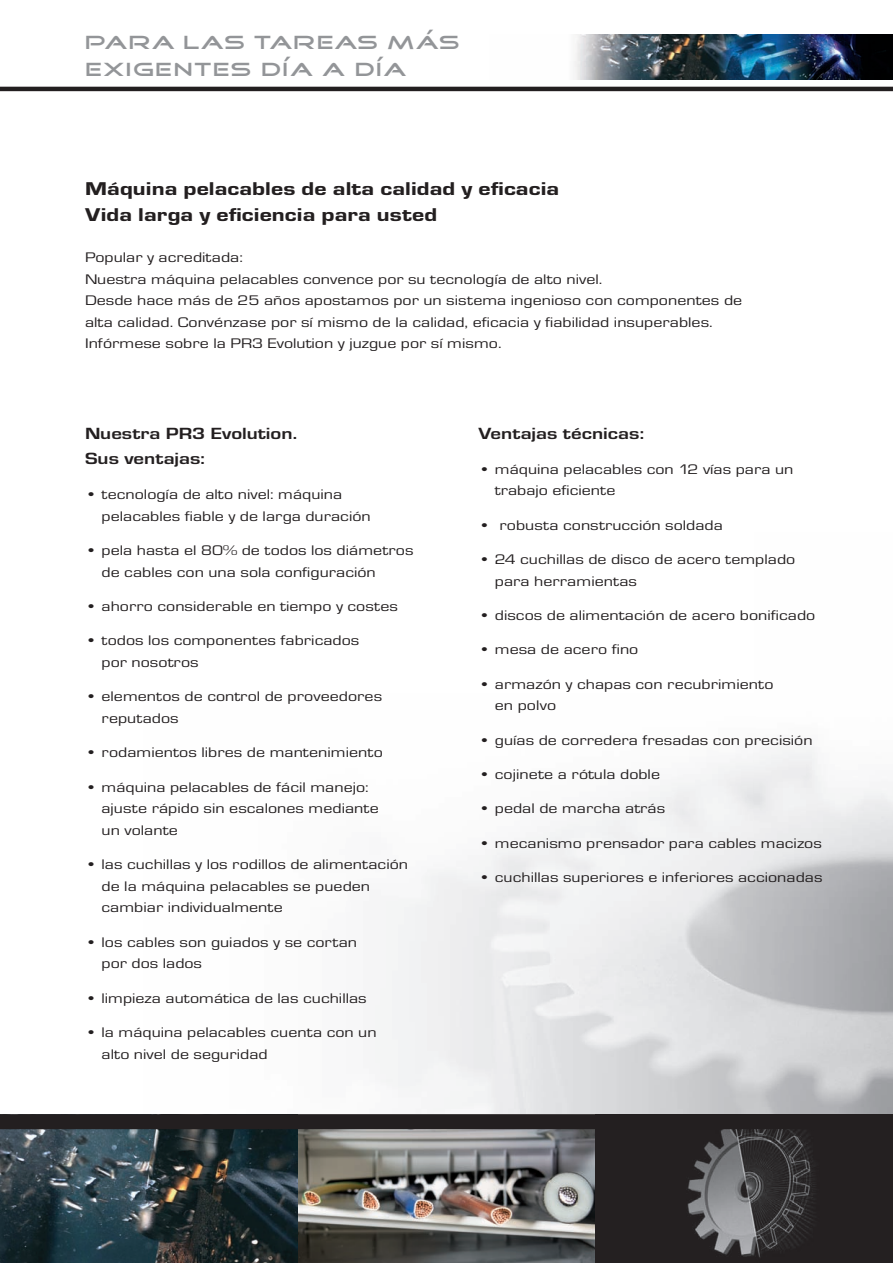
<style>
.page{position:relative;width:893px;height:1263px;background:#fff}
.page>*{position:absolute;margin:0;border:0;box-sizing:border-box;transform-origin:0 0}
.t1{font:32.4px "Helvetica";color:#939598}
.t2{font:19.2px "Eurostile T Heav";letter-spacing:.005em;color:#231f20;scale:1.25 1}
.t3{font:19.2px "Good Times";letter-spacing:.04em;color:#939598;scale:1.25 1}
.t4{font:700 16.8px "Eurostile T";color:#231f20;scale:1.25 1}
.t5{font:14.4px/21.6px "Eurostile T";color:#231f20;scale:1.25 1}
</style>
<div class="page">
<img style="left:1px;top:1129px;width:892px;height:134px">
<img style="left:574px;top:34px;width:319px;height:46px">
<div style="left:0;top:1114px;width:893px;height:15px;background:#231f20"></div>
<hr style="left:0;top:87px;width:893px;height:4px;background:#231f20">
<img style="left:0;top:1114px;width:1px;height:149px">
<svg style="left:0;top:1114px;width:1px;height:15px"></svg>
<p class="t1" style="left:424px;top:21px;width:12px">´</p>
<p class="t3" style="left:85px;top:33px;width:301px">PARA LAS TAREAS MAS</p>
<p class="t3" style="left:85px;top:60px;width:258px">EXIGENTES DIA a DiA</p>
<p class="t1" style="left:281px;top:48px;width:12px">´</p>
<p class="t1" style="left:374px;top:48px;width:12px">´</p>
<p class="t2" style="left:85px;top:178px;width:381px">Máquina pelacables de alta calidad y eficacia</p>
<p class="t2" style="left:85px;top:204px;width:283px">Vida larga y eficiencia para usted</p>
<p class="t5" style="left:85px;top:246px;width:128px">Popular y acreditada:</p>
<p class="t5" style="left:85px;top:268px;width:415px">Nuestra máquina pelacables convence por su tecnología de alto nivel.</p>
<p class="t5" style="left:85px;top:290px;width:527px">Desde hace más de 25 años apostamos por un sistema ingenioso con componentes de</p>
<p class="t5" style="left:85px;top:311px;width:504px">alta calidad. Convénzase por sí mismo de la calidad, eficacia y fiabilidad insuperables.</p>
<p class="t5" style="left:85px;top:333px;width:335px">Infórmese sobre la PR3 Evolution y juzgue por sí mismo.</p>
<p class="t4" style="left:85px;top:424px;width:171px">Nuestra PR3 Evolution.</p>
<p class="t4" style="left:85px;top:449px;width:98px">Sus ventajas:</p>
<p class="t5" style="left:102px;top:483px;width:217px;text-indent:-17px">• tecnología de alto nivel: máquina pelacables fiable y de larga duración</p>
<p class="t5" style="left:102px;top:539px;width:251px;text-indent:-17px">• pela hasta el 80% de todos los diámetros de cables con una sola configuración</p>
<p class="t5" style="left:85px;top:595px;width:252px">• ahorro considerable en tiempo y costes</p>
<p class="t5" style="left:102px;top:630px;width:208px;text-indent:-17px">• todos los componentes fabricados por nosotros</p>
<p class="t5" style="left:102px;top:686px;width:226px;text-indent:-17px">• elementos de control de proveedores reputados</p>
<p class="t5" style="left:85px;top:742px;width:240px">• rodamientos libres de mantenimiento</p>
<p class="t5" style="left:102px;top:776px;width:223px;text-indent:-17px">• máquina pelacables de fácil manejo: ajuste rápido sin escalones mediante un volante</p>
<p class="t5" style="left:102px;top:853px;width:247px;text-indent:-17px">• las cuchillas y los rodillos de alimentación de la máquina pelacables se pueden cambiar individualmente</p>
<p class="t5" style="left:102px;top:931px;width:206px;text-indent:-17px">• los cables son guiados y se cortan por dos lados</p>
<p class="t5" style="left:85px;top:987px;width:227px">• limpieza automática de las cuchillas</p>
<p class="t5" style="left:102px;top:1021px;width:222px;text-indent:-17px">• la máquina pelacables cuenta con un alto nivel de seguridad</p>
<p class="t4" style="left:478px;top:424px;width:134px">Ventajas técnicas:</p>
<p class="t5" style="left:495px;top:458px;width:240px;text-indent:-17px">• máquina pelacables con 12 vías para un trabajo eficiente</p>
<p class="t5" style="left:478px;top:514px;width:197px">• robusta construcción soldada</p>
<p class="t5" style="left:495px;top:549px;width:242px;text-indent:-17px">• 24 cuchillas de disco de acero templado para herramientas</p>
<p class="t5" style="left:478px;top:604px;width:271px">• discos de alimentación de acero bonificado</p>
<p class="t5" style="left:478px;top:639px;width:129px">• mesa de acero fino</p>
<p class="t5" style="left:495px;top:673px;width:224px;text-indent:-17px">• armazón y chapas con recubrimiento en polvo</p>
<p class="t5" style="left:478px;top:729px;width:269px">• guías de corredera fresadas con precisión</p>
<p class="t5" style="left:478px;top:763px;width:147px">• cojinete a rótula doble</p>
<p class="t5" style="left:478px;top:798px;width:151px">• pedal de marcha atrás</p>
<p class="t5" style="left:478px;top:832px;width:276px">• mecanismo prensador para cables macizos</p>
<p class="t5" style="left:478px;top:867px;width:277px">• cuchillas superiores e inferiores accionadas</p>
</div>
